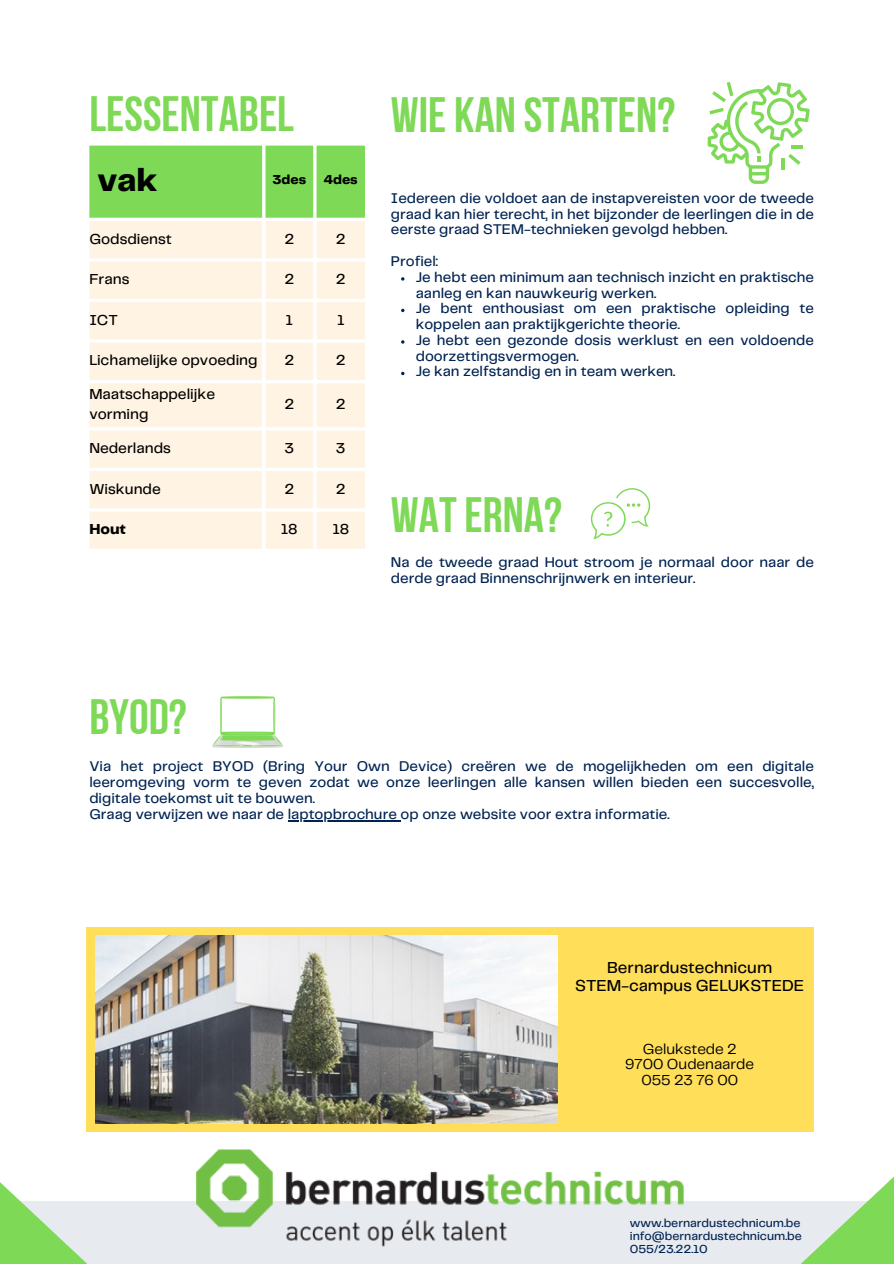
<style>
.page{position:relative;width:894px;height:1264px;background:#fff}
.page>*{position:absolute;margin:0;border:0;box-sizing:border-box;transform-origin:0 0}
.t1{font:49.5px "Bebas Neue Cyrillic";color:#7ed957}
.t2{font:800 33px "Telegraf";color:#000}
.t3{font:500 16.5px/18px "Telegraf";color:#000;text-align:center}
.t4{font:500 15px "Telegraf";color:#000}
.t5{font:15px/15.8px "Telegraf";color:#000;text-align:center}
.t6{font:800 15px "Telegraf";color:#000}
.t7{font:500 14.7px/15.9px "Telegraf";color:#002352}
.t8{font:500 14.55px/15.8px "Telegraf";color:#002352}
.t9{font:800 13.5px "Telegraf";color:#000}
.t10{font:500 12px "Telegraf";color:#002352}
</style>
<div class="page">
<div style="left:0;top:1201px;width:893px;height:62px;background:#e7eaee"></div>
<svg style="left:0;top:1131px;width:197px;height:132px"></svg>
<svg style="left:690px;top:1097px;width:203px;height:166px"></svg>
<svg style="left:707px;top:82px;width:102px;height:102px"></svg>
<img style="left:197px;top:1145px;width:499px;height:106px">
<hr style="left:288px;top:820px;width:112px;height:1px;background:#002352">
<svg style="left:212px;top:696px;width:71px;height:51px"></svg>
<svg style="left:590px;top:488px;width:60px;height:51px"></svg>
<div style="left:89px;top:146px;width:276px;height:72px;background:#7ed957"></div>
<svg style="left:89px;top:221px;width:276px;height:328px;background:#fff5e5"></svg>
<div style="left:86px;top:927px;width:727px;height:204px;background:#ffde59"></div>
<img style="left:95px;top:935px;width:462px;height:188px">
<p class="t1" style="left:89px;top:94px;width:206px">LESSENTABEL</p>
<p class="t2" style="left:98px;top:165px;width:61px">vak</p>
<p class="t9" style="left:272px;top:174px;width:35px">3des</p>
<p class="t9" style="left:324px;top:174px;width:35px">4des</p>
<p class="t4" style="left:89px;top:232px;width:84px">Godsdienst</p>
<p class="t4" style="left:284px;top:232px;width:11px">2</p>
<p class="t4" style="left:336px;top:232px;width:11px">2</p>
<p class="t4" style="left:89px;top:273px;width:42px">Frans</p>
<p class="t4" style="left:284px;top:273px;width:11px">2</p>
<p class="t4" style="left:336px;top:273px;width:11px">2</p>
<p class="t4" style="left:89px;top:313px;width:30px">ICT</p>
<p class="t4" style="left:285px;top:313px;width:9px">1</p>
<p class="t4" style="left:337px;top:313px;width:9px">1</p>
<h1 class="t4" style="left:89px;top:354px;width:170px">Lichamelijke opvoeding</h1>
<p class="t4" style="left:284px;top:354px;width:11px">2</p>
<h4 class="t4" style="left:336px;top:354px;width:11px">2</h4>
<h4 class="t4" style="left:89px;top:387px;width:127px">Maatschappelijke</h4>
<p class="t4" style="left:89px;top:408px;width:61px">vorming</p>
<p class="t4" style="left:284px;top:398px;width:11px">2</p>
<p class="t4" style="left:336px;top:398px;width:11px">2</p>
<p class="t4" style="left:89px;top:441px;width:83px">Nederlands</p>
<h5 class="t4" style="left:284px;top:441px;width:11px">3</h5>
<p class="t4" style="left:336px;top:441px;width:11px">3</p>
<h1 class="t4" style="left:89px;top:482px;width:73px">Wiskunde</h1>
<h4 class="t4" style="left:284px;top:482px;width:11px">2</h4>
<h1 class="t4" style="left:336px;top:482px;width:11px">2</h1>
<p class="t6" style="left:89px;top:523px;width:38px">Hout</p>
<h4 class="t4" style="left:281px;top:523px;width:18px">18</h4>
<p class="t4" style="left:332px;top:523px;width:18px">18</p>
<p class="t1" style="left:391px;top:95px;width:285px">WIE KAN STARTEN?</p>
<p class="t8" style="left:391px;top:191px;width:424px;text-align:justify">Iedereen die voldoet aan de instapvereisten voor de tweede graad kan hier terecht, in het bijzonder de leerlingen die in de eerste graad STEM-technieken gevolgd hebben.</p>
<p class="t8" style="left:391px;top:254px;width:49px">Profiel:</p>
<p class="t8" style="left:415px;top:270px;width:399px">Je hebt een minimum aan technisch inzicht en praktische aanleg en kan nauwkeurig werken.</p>
<p class="t8" style="left:415px;top:301px;width:399px">Je bent enthousiast om een praktische opleiding te koppelen aan praktijkgerichte theorie.</p>
<p class="t8" style="left:415px;top:333px;width:399px">Je hebt een gezonde dosis werklust en een voldoende doorzettingsvermogen.</p>
<p class="t8" style="left:415px;top:364px;width:261px">Je kan zelfstandig en in team werken.</p>
<p class="t1" style="left:391px;top:494px;width:172px">WATERNA?</p>
<p class="t7" style="left:391px;top:555px;width:424px">Na de tweede graad Hout stroom je normaal door naar de derde graad Binnenschrijnwerk en interieur.</p>
<h1 class="t1" style="left:89px;top:697px;width:99px">BYOD?</h1>
<p class="t7" style="left:89px;top:759px;width:725px">Via het project BYOD (Bring Your Own Device) creëren we de mogelijkheden om een digitale leeromgeving vorm te geven zodat we onze leerlingen alle kansen willen bieden een succesvolle, digitale toekomst uit te bouwen.<br>Graag verwijzen we naar de laptopbrochure op onze website voor extra informatie.</p>
<h2 class="t3" style="left:575px;top:959px;width:230px">Bernardustechnicum<br>STEM-campus GELUKSTEDE</h2>
<h3 class="t5" style="left:625px;top:1041px;width:130px">Gelukstede 2<br>9700 Oudenaarde<br>055 23 76 00</h3>
<p class="t10" style="left:629px;top:1217px;width:172px">www.bernardustechnicum.be</p>
<p class="t10" style="left:629px;top:1230px;width:173px">info@bernardustechnicum.be</p>
<p class="t10" style="left:629px;top:1243px;width:79px">055/23.22.10</p>
</div>
